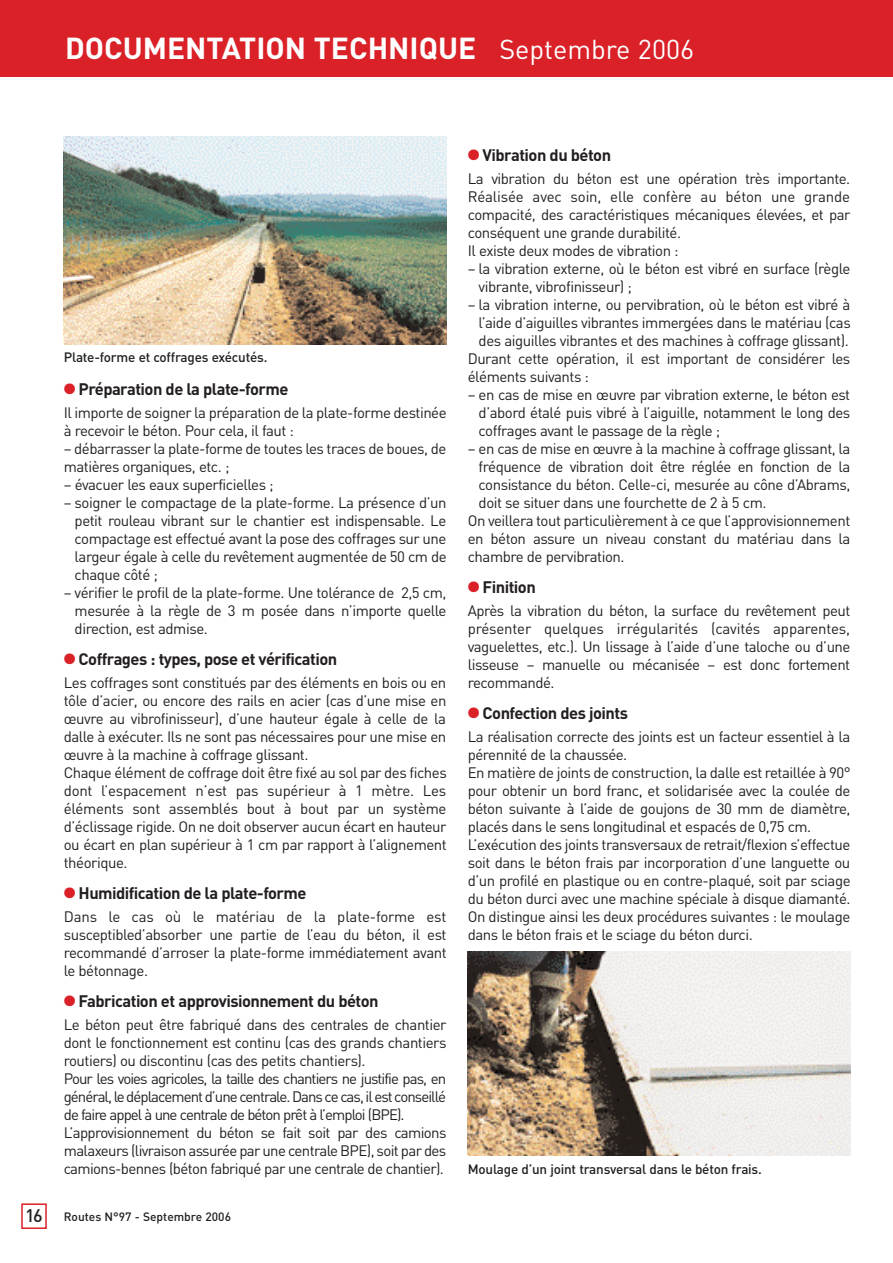
<style>
.page{position:relative;width:893px;height:1263px;background:#fff}
.page>*{position:absolute;margin:0;border:0;box-sizing:border-box;transform-origin:0 0}
.t1{font:700 30px "DIN";color:#fff}
.t2{font:700 16.5px "DIN";letter-spacing:-.035em;color:#231f20}
.t3{font:15px/18px "DIN";letter-spacing:-.03em;color:#231f20}
.t4{font:500 13.5px "DIN";letter-spacing:-.015em;color:#231f20}
.t5{font:500 12px "DIN";color:#231f20}
.s1{font-weight:400;font-size:27px}
.s2{color:#da2128}
.s3{font-size:18px}
</style>
<div class="page">
<div style="left:0;top:0;width:893px;height:77px;background:#da2128"></div>
<div style="left:21px;top:1203px;width:26px;height:26px;border:2px solid #da2128"></div>
<img style="left:64px;top:136px;width:382px;height:209px">
<img style="left:468px;top:951px;width:382px;height:205px">
<h1 class="t1" style="left:65px;top:31px;width:631px">DOCUMENTATION TECHNIQUE <span class="s1">Septembre 2006</span></h1>
<p class="t4" style="left:64px;top:349px;width:205px">Plate-forme et coffrages exécutés.</p>
<p class="t2" style="left:64px;top:380px;width:226px"><span class="s2">●</span> Préparation de la plate-forme</p>
<p class="t3" style="left:64px;top:403px;width:384px">Il importe de soigner la préparation de la plate-forme destinée à recevoir le béton. Pour cela, il faut :</p>
<p class="t3" style="left:64px;top:439px;width:384px">– débarrasser la plate-forme de toutes les traces de boues, de matières organiques, etc. ;</p>
<p class="t3" style="left:64px;top:475px;width:211px">– évacuer les eaux superficielles ;</p>
<p class="t3" style="left:75px;top:493px;width:373px;text-align:justify;text-indent:-11px">– soigner le compactage de la plate-forme. La présence d’un petit rouleau vibrant sur le chantier est indispensable. Le compactage est effectué avant la pose des coffrages sur une largeur égale à celle du revêtement augmentée de 50 cm de chaque côté ;</p>
<p class="t3" style="left:75px;top:583px;width:373px;text-align:justify;text-indent:-11px">– vérifier le profil de la plate-forme. Une tolérance de 2,5 cm, mesurée à la règle de 3 m posée dans n’importe quelle direction, est admise.</p>
<p class="t2" style="left:64px;top:650px;width:275px"><span class="s2">●</span> Coffrages : types, pose et vérification</p>
<p class="t3" style="left:64px;top:673px;width:385px">Les coffrages sont constitués par des éléments en bois ou en tôle d’acier, ou encore des rails en acier (cas d’une mise en œuvre au vibrofinisseur), d’une hauteur égale à celle de la dalle à exécuter. Ils ne sont pas nécessaires pour une mise en œuvre à la machine à coffrage glissant.<br>Chaque élément de coffrage doit être fixé au sol par des fiches dont l’espacement n’est pas supérieur à 1 mètre. Les éléments sont assemblés bout à bout par un système d’éclissage rigide. On ne doit observer aucun écart en hauteur ou écart en plan supérieur à 1 cm par rapport à l’alignement théorique.</p>
<p class="t2" style="left:64px;top:884px;width:244px"><span class="s2">●</span> Humidification de la plate-forme</p>
<p class="t3" style="left:64px;top:907px;width:384px;text-align:justify">Dans le cas où le matériau de la plate-forme est susceptibled’absorber une partie de l’eau du béton, il est recommandé d’arroser la plate-forme immédiatement avant le bétonnage.</p>
<p class="t2" style="left:64px;top:992px;width:316px"><span class="s2">●</span> Fabrication et approvisionnement du béton</p>
<p class="t3" style="left:64px;top:1015px;width:384px">Le béton peut être fabriqué dans des centrales de chantier dont le fonctionnement est continu (cas des grands chantiers routiers) ou discontinu (cas des petits chantiers).<br>Pour les voies agricoles, la taille des chantiers ne justifie pas, en général, le déplacement d’une centrale. Dans ce cas, il est conseillé de faire appel à une centrale de béton prêt à l’emploi (BPE).<br>L’approvisionnement du béton se fait soit par des camions malaxeurs (livraison assurée par une centrale BPE), soit par des camions-bennes (béton fabriqué par une centrale de chantier).</p>
<p class="t5" style="left:25px;top:1210px;width:207px"><span class="s3">16</span> Routes N°97 - Septembre 2006</p>
<p class="t2" style="left:468px;top:146px;width:145px"><span class="s2">●</span> Vibration du béton</p>
<p class="t3" style="left:468px;top:169px;width:384px">La vibration du béton est une opération très importante.<br>Réalisée avec soin, elle confère au béton une grande compacité, des caractéristiques mécaniques élevées, et par conséquent une grande durabilité.<br>Il existe deux modes de vibration :</p>
<p class="t3" style="left:479px;top:259px;width:373px;text-indent:-11px">– la vibration externe, où le béton est vibré en surface (règle vibrante, vibrofinisseur) ;</p>
<p class="t3" style="left:468px;top:295px;width:384px">– la vibration interne, ou pervibration, où le béton est vibré à</p>
<p class="t3" style="left:479px;top:313px;width:374px">l’aide d’aiguilles vibrantes immergées dans le matériau (cas</p>
<p class="t3" style="left:479px;top:331px;width:372px">des aiguilles vibrantes et des machines à coffrage glissant).</p>
<p class="t3" style="left:468px;top:349px;width:384px">Durant cette opération, il est important de considérer les</p>
<p class="t3" style="left:468px;top:367px;width:123px">éléments suivants :</p>
<p class="t3" style="left:479px;top:385px;width:373px;text-align:justify;text-indent:-11px">– en cas de mise en œuvre par vibration externe, le béton est d’abord étalé puis vibré à l’aiguille, notamment le long des coffrages avant le passage de la règle ;</p>
<p class="t3" style="left:468px;top:439px;width:384px">– en cas de mise en œuvre à la machine à coffrage glissant, la</p>
<p class="t3" style="left:479px;top:457px;width:373px">fréquence de vibration doit être réglée en fonction de la</p>
<p class="t3" style="left:479px;top:475px;width:373px">consistance du béton. Celle-ci, mesurée au cône d’Abrams,</p>
<p class="t3" style="left:479px;top:493px;width:289px">doit se situer dans une fourchette de 2 à 5 cm.</p>
<p class="t3" style="left:468px;top:511px;width:384px">On veillera tout particulièrement à ce que l’approvisionnement</p>
<p class="t3" style="left:468px;top:529px;width:384px">en béton assure un niveau constant du matériau dans la</p>
<p class="t3" style="left:468px;top:547px;width:158px">chambre de pervibration.</p>
<p class="t2" style="left:468px;top:578px;width:70px"><span class="s2">●</span> Finition</p>
<p class="t3" style="left:468px;top:601px;width:384px;text-align:justify">Après la vibration du béton, la surface du revêtement peut présenter quelques irrégularités (cavités apparentes, vaguelettes, etc.). Un lissage à l’aide d’une taloche ou d’une lisseuse – manuelle ou mécanisée – est donc fortement recommandé.</p>
<p class="t2" style="left:468px;top:704px;width:162px"><span class="s2">●</span> Confection des joints</p>
<p class="t3" style="left:468px;top:727px;width:385px">La réalisation correcte des joints est un facteur essentiel à la pérennité de la chaussée.<br>En matière de joints de construction, la dalle est retaillée à 90° pour obtenir un bord franc, et solidarisée avec la coulée de béton suivante à l’aide de goujons de 30 mm de diamètre, placés dans le sens longitudinal et espacés de 0,75 cm.<br>L’exécution des joints transversaux de retrait/flexion s’effectue soit dans le béton frais par incorporation d’une languette ou d’un profilé en plastique ou en contre-plaqué, soit par sciage du béton durci avec une machine spéciale à disque diamanté.<br>On distingue ainsi les deux procédures suivantes : le moulage dans le béton frais et le sciage du béton durci.</p>
<p class="t4" style="left:468px;top:1161px;width:296px">Moulage d’un joint transversal dans le béton frais.</p>
</div>
